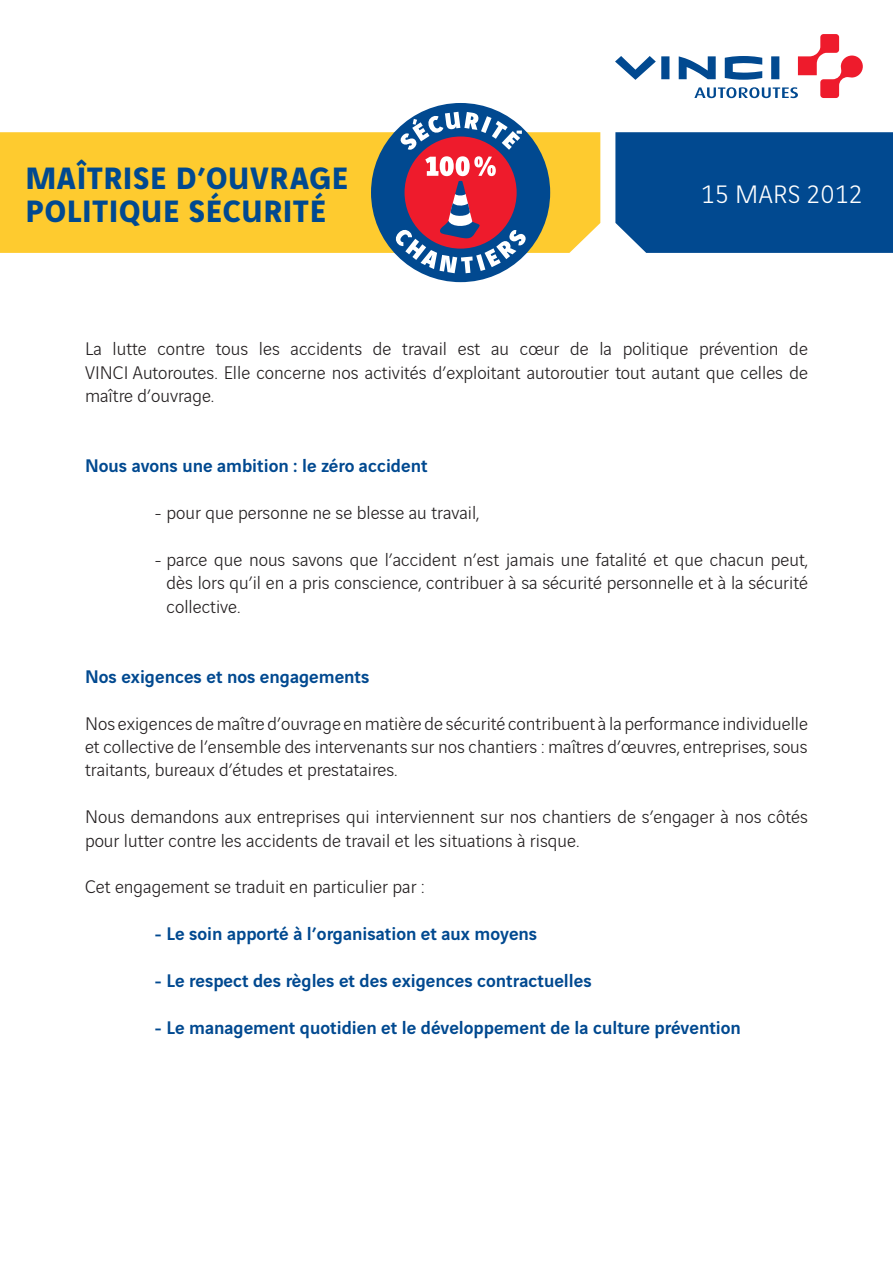
<style>
.page{position:relative;width:893px;height:1263px;background:#fff}
.page>*{position:absolute;margin:0;border:0;box-sizing:border-box;transform-origin:0 0}
.t1{font:700 33px "Vinci Sans";letter-spacing:.02em;color:#014990}
.t2{font:300 27px "Vinci Sans";letter-spacing:.02em;color:#fff}
.t3{font:300 19.5px/23.4px "Vinci Sans";color:#231f20;text-align:justify}
.t4{font:500 19.5px "Vinci Sans";color:#014990}
</style>
<div class="page">
<div style="left:615px;top:132px;width:278px;height:121px;background:#014990"></div>
<div style="left:0;top:132px;width:600px;height:121px;background:#fecb2f"></div>
<div style="left:371px;top:103px;width:179px;height:179px;background:#014990;border-radius:50%"></div>
<div style="left:405px;top:137px;width:112px;height:112px;background:#ee1b2c;border-radius:50%"></div>
<svg style="left:400px;top:112px;width:122px;height:38px"></svg>
<svg style="left:395px;top:156px;width:131px;height:117px"></svg>
<svg style="left:615px;top:34px;width:248px;height:64px"></svg>
<p class="t1" style="left:26px;top:152px;width:324px">MAÎTRISE D’OUVRAGE</p>
<p class="t1" style="left:26px;top:185px;width:302px">POLITIQUE SÉCURITÉ</p>
<p class="t2" style="left:701px;top:175px;width:163px">15 MARS 2012</p>
<p class="t3" style="left:85px;top:335px;width:724px">La lutte contre tous les accidents de travail est au cœur de la politique prévention de VINCI Autoroutes. Elle concerne nos activités d’exploitant autoroutier tout autant que celles de maître d’ouvrage.</p>
<p class="t4" style="left:85px;top:451px;width:344px">Nous avons une ambition : le zéro accident</p>
<p class="t3" style="left:154px;top:499px;width:327px">- pour que personne ne se blesse au travail,</p>
<p class="t3" style="left:167px;top:546px;width:643px;text-indent:-12px">- parce que nous savons que l’accident n’est jamais une fatalité et que chacun peut, dès lors qu’il en a pris conscience, contribuer à sa sécurité personnelle et à la sécurité collective.</p>
<p class="t4" style="left:85px;top:661px;width:286px">Nos exigences et nos engagements</p>
<p class="t3" style="left:85px;top:710px;width:724px">Nos exigences de maître d’ouvrage en matière de sécurité contribuent à la performance individuelle et collective de l’ensemble des intervenants sur nos chantiers : maîtres d’œuvres, entreprises, sous traitants, bureaux d’études et prestataires.</p>
<p class="t3" style="left:85px;top:803px;width:724px">Nous demandons aux entreprises qui interviennent sur nos chantiers de s’engager à nos côtés pour lutter contre les accidents de travail et les situations à risque.</p>
<p class="t3" style="left:85px;top:874px;width:341px">Cet engagement se traduit en particulier par :</p>
<p class="t4" style="left:154px;top:919px;width:385px">- Le soin apporté à l’organisation et aux moyens</p>
<p class="t4" style="left:154px;top:966px;width:439px">- Le respect des règles et des exigences contractuelles</p>
<p class="t4" style="left:154px;top:1012px;width:588px">- Le management quotidien et le développement de la culture prévention</p>
</div>
